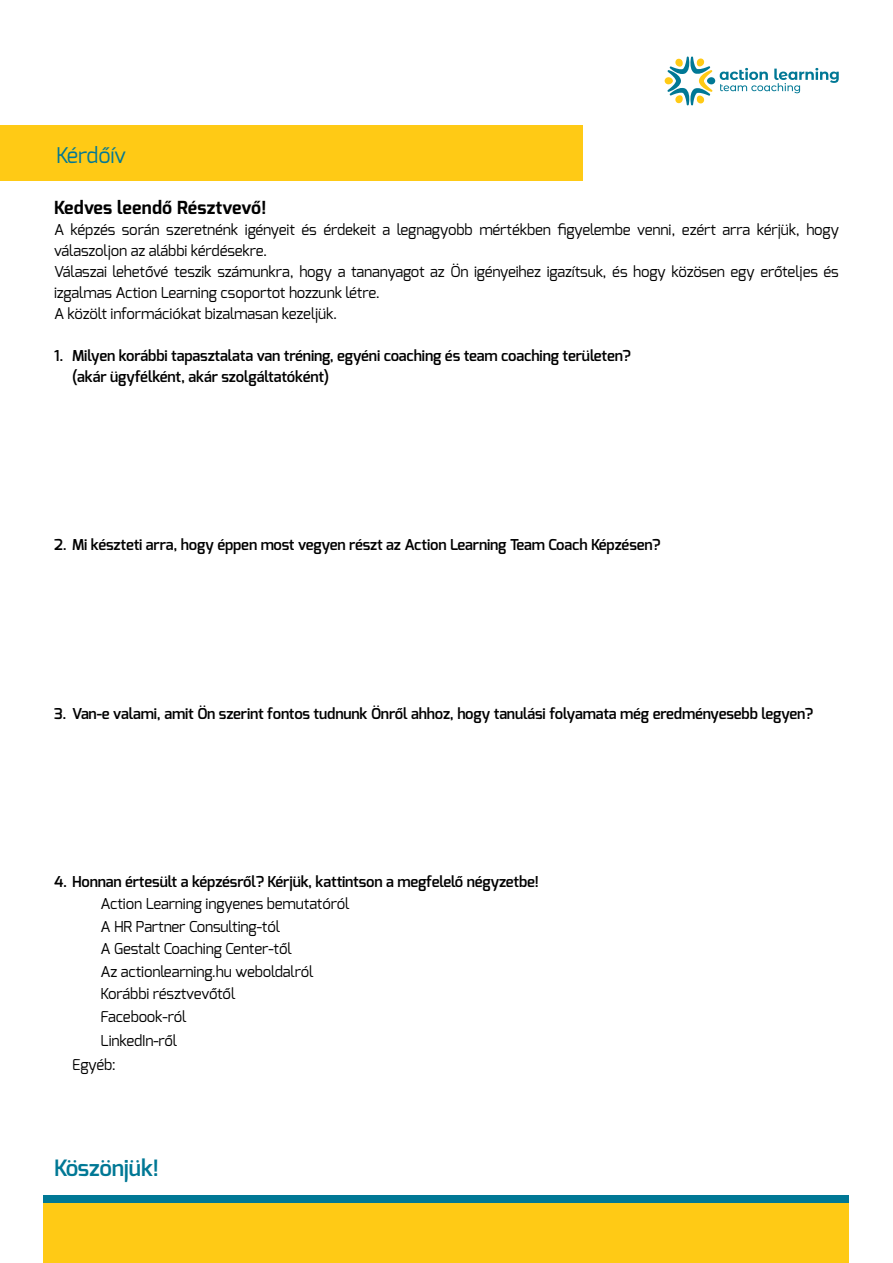
<style>
.page{position:relative;width:893px;height:1263px;background:#fff}
.page>*{position:absolute;margin:0;border:0;box-sizing:border-box;transform-origin:0 0}
.t1{font:600 22.5px "Exo";letter-spacing:-.01em;color:#007895}
.t2{font:21.6px "Exo";letter-spacing:-.01em;color:#007895}
.t3{font:700 18px "Exo";letter-spacing:.01em;color:#000}
.t4{font:15px/22.5px "Exo";letter-spacing:-.01em;color:#000}
.t5{font:600 15px/21px "Exo";letter-spacing:-.01em;color:#000}
</style>
<div class="page">
<div style="left:0;top:126px;width:583px;height:55px;background:#ffca15"></div>
<div style="left:44px;top:1196px;width:805px;height:67px;background:#007895"></div>
<div style="left:44px;top:1204px;width:805px;height:59px;background:#ffca15"></div>
<svg style="left:665px;top:56px;width:174px;height:49px"></svg>
<h2 class="t2" style="left:56px;top:141px;width:71px">Kérdőív</h2>
<p class="t3" style="left:54px;top:196px;width:214px">Kedves leendő Résztvevő!</p>
<p class="t4" style="left:54px;top:219px;width:787px;line-height:21px">A képzés során szeretnénk igényeit és érdekeit a legnagyobb mértékben figyelembe venni, ezért arra kérjük, hogy válaszoljon az alábbi kérdésekre.<br>Válaszai lehetővé teszik számunkra, hogy a tananyagot az Ön igényeihez igazítsuk, és hogy közösen egy erőteljes és izgalmas Action Learning csoportot hozzunk létre.<br>A közölt információkat bizalmasan kezeljük.</p>
<p class="t5" style="left:72px;top:345px;width:561px;text-indent:-18px">1. Milyen korábbi tapasztalata van tréning, egyéni coaching és team coaching területen? (akár ügyfélként, akár szolgáltatóként)</p>
<p class="t5" style="left:54px;top:534px;width:608px">2. Mi készteti arra, hogy éppen most vegyen részt az Action Learning Team Coach Képzésen?</p>
<p class="t5" style="left:54px;top:702px;width:761px">3. Van-e valami, amit Ön szerint fontos tudnunk Önről ahhoz, hogy tanulási folyamata még eredményesebb legyen?</p>
<p class="t5" style="left:54px;top:870px;width:486px">4. Honnan értesült a képzésről? Kérjük, kattintson a megfelelő négyzetbe!</p>
<p class="t4" style="left:100px;top:892px;width:251px">Action Learning ingyenes bemutatóról<br>A HR Partner Consulting-tól<br>A Gestalt Coaching Center-től<br>Az actionlearning.hu weboldalról<br>Korábbi résztvevőtől<br>Facebook-ról</p>
<p class="t4" style="left:72px;top:1028px;width:107px;line-height:24px;text-indent:28px">LinkedIn-ről<br>Egyéb:</p>
<h1 class="t1" style="left:54px;top:1153px;width:106px">Köszönjük!</h1>
</div>
